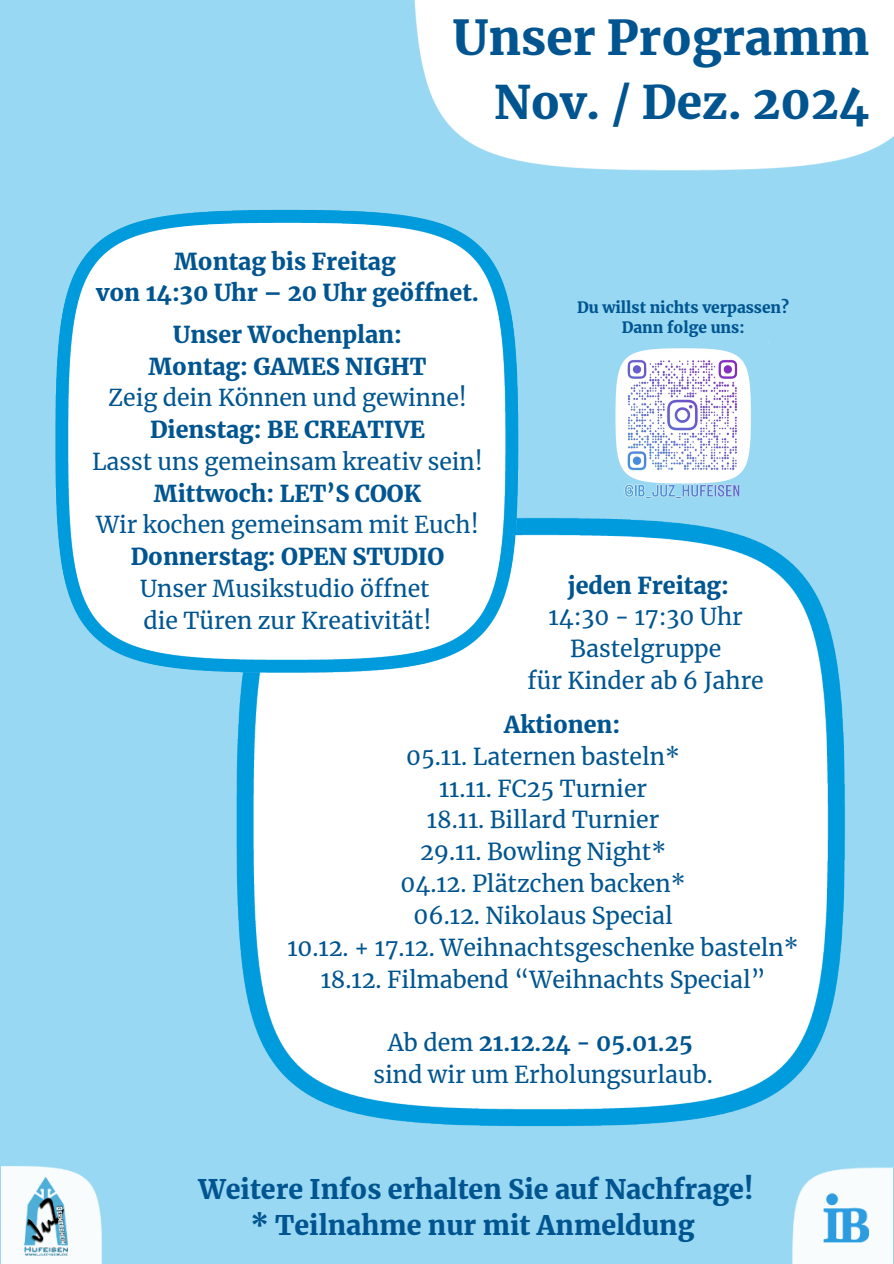
<style>
.page{position:relative;width:894px;height:1264px;background:#fff}
.page>*{position:absolute;margin:0;border:0;box-sizing:border-box;transform-origin:0 0}
.t1{font:900 47.55px "Merriweather";color:#005590}
.t2{font:900 45.6px "Merriweather";color:#005590}
.t3{font:900 26.7px/36.6px "Merriweather";color:#005590;text-align:center}
.t4{font:23.1px/31.8px "Merriweather";color:#005590;text-align:center}
.t5{font:900 23.1px/31.8px "Merriweather";color:#005590;text-align:center}
.t6{font:900 15.45px "Merriweather";color:#005590}
.s1{font-weight:900}
.s2{font-weight:700}
</style>
<div class="page">
<img style="left:849px;top:137px;width:44px;height:65px">
<img style="left:0;top:333px;width:893px;height:930px">
<img style="left:0;top:0;width:849px;height:931px">
<h4 class="t1" style="left:453px;top:8px;width:418px">Unser Programm</h4>
<h4 class="t2" style="left:494px;top:75px;width:377px">Nov. / Dez. 2024</h4>
<p class="t5" style="left:96px;top:245px;width:384px">Montag bis Freitag<br>von 14:30 Uhr – 20 Uhr geöffnet.</p>
<p class="t4" style="left:92px;top:318px;width:392px"><span class="s1">Unser Wochenplan:<br>Montag: GAMES NIGHT<br></span>Zeig dein Können und gewinne!<br><span class="s1">Dienstag: BE CREATIVE<br></span>Lasst uns gemeinsam kreativ sein!<br><span class="s1">Mittwoch: LET’S COOK<br></span>Wir kochen gemeinsam mit Euch!<br><span class="s1">Donnerstag: OPEN STUDIO<br></span>Unser Musikstudio öffnet<br>die Türen zur Kreativität!</p>
<p class="t6" style="left:577px;top:298px;width:213px">Du willst nichts verpassen?</p>
<p class="t6" style="left:621px;top:318px;width:124px">Dann folge uns:</p>
<h4 class="t4" style="left:527px;top:569px;width:238px"><span class="s1">jeden Freitag:<br></span>14:30 - 17:30 Uhr<br>Bastelgruppe<br>für Kinder ab 6 Jahre</h4>
<p class="t5" style="left:504px;top:708px;width:118px">Aktionen:</p>
<p class="t4" style="left:406px;top:740px;width:275px">05.11. Laternen basteln*</p>
<p class="t4" style="left:439px;top:772px;width:209px">11.11. FC25 Turnier</p>
<p class="t4" style="left:427px;top:804px;width:234px">18.11. Billard Turnier</p>
<p class="t4" style="left:420px;top:836px;width:247px">29.11. Bowling Night*</p>
<p class="t4" style="left:400px;top:868px;width:286px">04.12. Plätzchen backen*</p>
<p class="t4" style="left:413px;top:899px;width:260px">06.12. Nikolaus Special</p>
<p class="t4" style="left:287px;top:931px;width:512px">10.12. + 17.12. Weihnachtsgeschenke basteln*</p>
<p class="t4" style="left:320px;top:963px;width:446px">18.12. Filmabend “Weihnachts Special”</p>
<p class="t4" style="left:373px;top:1027px;width:341px">Ab dem <span class="s2">21.12.24 - 05.01.25 </span>sind wir um Erholungsurlaub.</p>
<p class="t3" style="left:198px;top:1170px;width:556px">Weitere Infos erhalten Sie auf Nachfrage! * Teilnahme nur mit Anmeldung</p>
</div>
